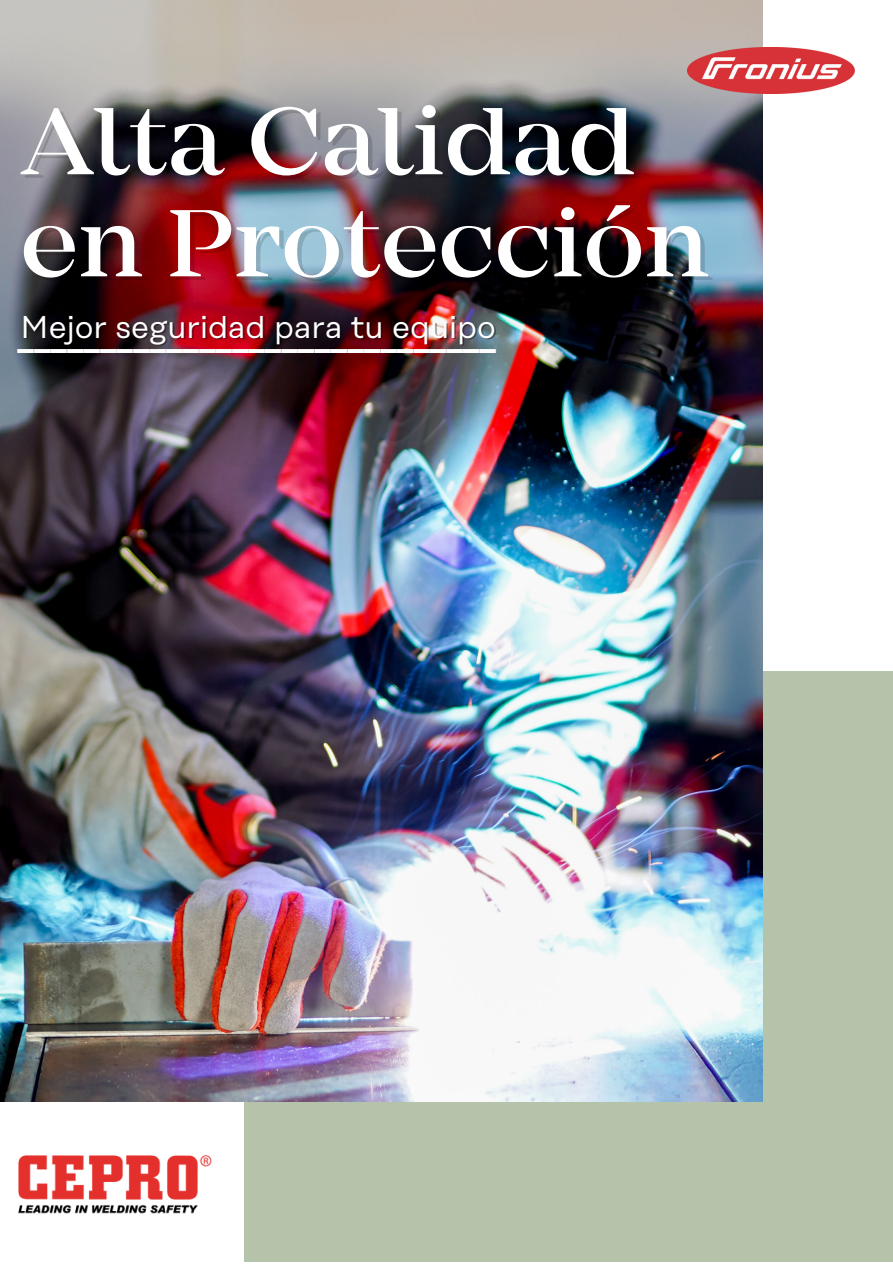
<style>
.page{position:relative;width:893px;height:1264px;background:#fff}
.page>*{position:absolute;margin:0;border:0;box-sizing:border-box;transform-origin:0 0}
.t1{font:500 98.7px "Mirador";color:#fff}
.t2{font:800 33px "Open Sans";color:#fff}
.t3{font:31.5px "Rational Text";color:#fff}
</style>
<div class="page">
<div style="left:244px;top:671px;width:648px;height:591px;background:#b4c3aa"></div>
<img style="left:0;top:0;width:762px;height:1101px">
<img style="left:687px;top:47px;width:167px;height:46px">
<img style="left:0;top:1101px;width:227px;height:113px">
<p class="t1" style="left:21px;top:102px;width:616px">Alta Calidad</p>
<p class="t1" style="left:21px;top:204px;width:691px">en Protección</p>
<p class="t3" style="left:21px;top:311px;width:477px">Mejor seguridad para tu equipo</p>
<p class="t2" style="left:18px;top:312px;width:480px">_____________________________</p>
</div>
